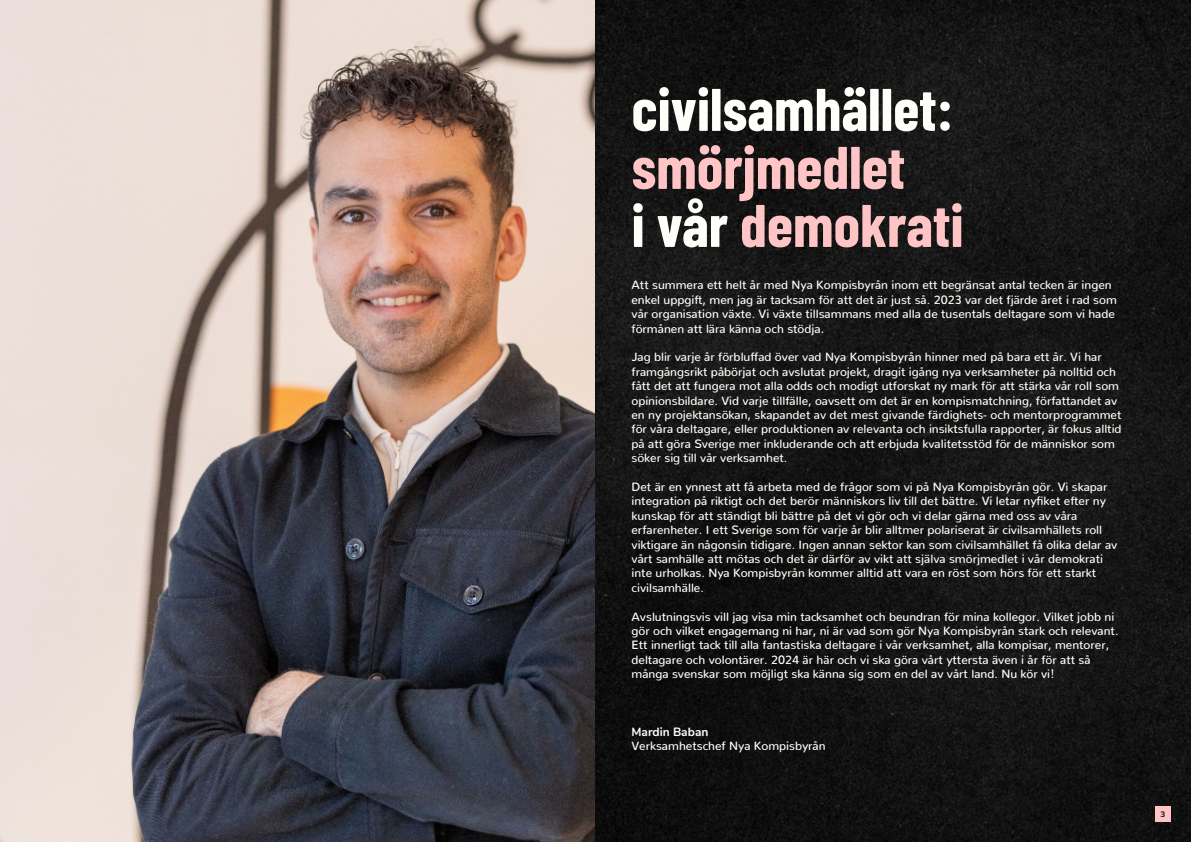
<style>
.page{position:relative;width:1191px;height:842px;background:#fff}
.page>*{position:absolute;margin:0;border:0;box-sizing:border-box;transform-origin:0 0}
.t1{font:700 60px/58px "Barlow Condensed";color:#ffc4c6}
.t2{font:700 60px "Barlow Condensed";color:#fffffa}
.t3{font:500 12px/14.4px "Nunito";color:#fffffa}
.t4{font:700 12px "Nunito";color:#fffffa}
.t5{font:700 8px "Nunito";color:#000}
.s1{color:#fffffa}
</style>
<div class="page">
<img style="left:0;top:0;width:595px;height:842px">
<img style="left:595px;top:0;width:596px;height:842px">
<div style="left:1155px;top:806px;width:15px;height:16px;background:#ffc4c6"></div>
<h1 class="t2" style="left:631px;top:67px;width:323px">civilsamhället:</h1>
<h1 class="t1" style="left:631px;top:135px;width:333px">smörjmedlet<br><span class="s1">i vår</span> demokrati</h1>
<p class="t3" style="left:631px;top:277px;width:487px">Att summera ett helt år med Nya Kompisbyrån inom ett begränsat antal tecken är ingen enkel uppgift, men jag är tacksam för att det är just så. 2023 var det fjärde året i rad som vår organisation växte. Vi växte tillsammans med alla de tusentals deltagare som vi hade förmånen att lära känna och stödja.</p>
<p class="t3" style="left:631px;top:349px;width:491px">Jag blir varje år förbluffad över vad Nya Kompisbyrån hinner med på bara ett år. Vi har framgångsrikt påbörjat och avslutat projekt, dragit igång nya verksamheter på nolltid och fått det att fungera mot alla odds och modigt utforskat ny mark för att stärka vår roll som opinionsbildare. Vid varje tillfälle, oavsett om det är en kompismatchning, författandet av en ny projektansökan, skapandet av det mest givande färdighets- och mentorprogrammet för våra deltagare, eller produktionen av relevanta och insiktsfulla rapporter, är fokus alltid på att göra Sverige mer inkluderande och att erbjuda kvalitetsstöd för de människor som söker sig till vår verksamhet.</p>
<p class="t3" style="left:631px;top:478px;width:487px">Det är en ynnest att få arbeta med de frågor som vi på Nya Kompisbyrån gör. Vi skapar integration på riktigt och det berör människors liv till det bättre. Vi letar nyfiket efter ny kunskap för att ständigt bli bättre på det vi gör och vi delar gärna med oss av våra erfarenheter. I ett Sverige som för varje år blir alltmer polariserat är civilsamhällets roll viktigare än någonsin tidigare. Ingen annan sektor kan som civilsamhället få olika delar av vårt samhälle att mötas och det är därför av vikt att själva smörjmedlet i vår demokrati inte urholkas. Nya Kompisbyrån kommer alltid att vara en röst som hörs för ett starkt civilsamhälle.</p>
<p class="t3" style="left:631px;top:608px;width:488px">Avslutningsvis vill jag visa min tacksamhet och beundran för mina kollegor. Vilket jobb ni gör och vilket engagemang ni har, ni är vad som gör Nya Kompisbyrån stark och relevant.<br>Ett innerligt tack till alla fantastiska deltagare i vår verksamhet, alla kompisar, mentorer, deltagare och volontärer. 2024 är här och vi ska göra vårt yttersta även i år för att så många svenskar som möjligt ska känna sig som en del av vårt land. Nu kör vi!</p>
<p class="t4" style="left:631px;top:723px;width:78px">Mardin Baban</p>
<p class="t3" style="left:631px;top:737px;width:196px">Verksamhetschef Nya Kompisbyrån</p>
<p class="t5" style="left:1160px;top:808px;width:6px">3</p>
</div>
